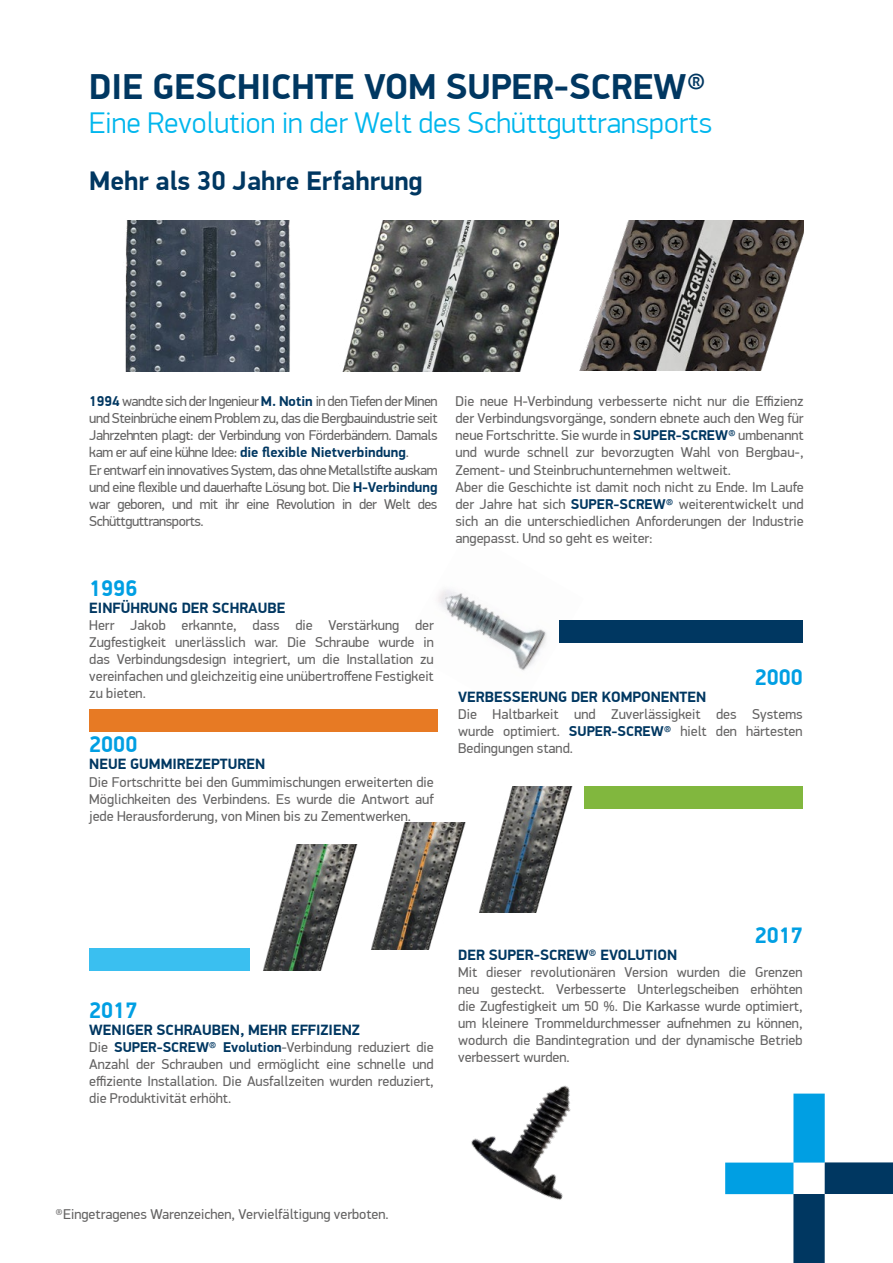
<style>
.page{position:relative;width:893px;height:1263px;background:#fff}
.page>*{position:absolute;margin:0;border:0;box-sizing:border-box;transform-origin:0 0}
.t1{font:700 36.15px "PF Din Display Pro";color:#003761}
.t2{font:300 30px "PF Din Display Pro";color:#00b6ed}
.t3{font:700 27px "PF Din Display Pro";color:#003761}
.t4{font:700 22.5px "PF Din Display Pro";color:#009fe3}
.t5{font:700 15px "PF Din Display Pro";color:#003761}
.t6{font:14.25px/17.1px "PF Din Display Pro";color:#646363;text-align:justify}
.t7{font:14.25px/17.1px "PF Din Display Pro";letter-spacing:-.03em;color:#646363}
.s1{font-weight:700;color:#003761}
</style>
<div class="page">
<img style="left:437px;top:589px;width:110px;height:126px">
<img style="left:471px;top:1085px;width:100px;height:115px">
<svg style="left:725px;top:1093px;width:168px;height:170px"></svg>
<img style="left:342px;top:221px;width:217px;height:151px">
<img style="left:263px;top:844px;width:95px;height:127px">
<img style="left:371px;top:823px;width:95px;height:126px">
<img style="left:479px;top:786px;width:94px;height:127px">
<img style="left:579px;top:221px;width:225px;height:149px">
<img style="left:125px;top:221px;width:166px;height:151px">
<div style="left:559px;top:620px;width:244px;height:23px;background:#003761"></div>
<div style="left:89px;top:709px;width:348px;height:23px;background:#e77a24"></div>
<div style="left:584px;top:786px;width:219px;height:23px;background:#81b73e"></div>
<div style="left:89px;top:948px;width:161px;height:23px;background:#3abff0"></div>
<h1 class="t1" style="left:89px;top:65px;width:618px">DIE GESCHICHTE VOM SUPER-SCREW®</h1>
<h2 class="t2" style="left:89px;top:106px;width:624px">Eine Revolution in der Welt des Schüttguttransports</h2>
<h3 class="t3" style="left:89px;top:164px;width:335px">Mehr als 30 Jahre Erfahrung</h3>
<p class="t7" style="left:89px;top:393px;width:350px"><span class="s1">1994</span> wandte sich der Ingenieur <span class="s1">M. Notin</span> in den Tiefen der Minen und Steinbrüche einem Problem zu, das die Bergbauindustrie seit Jahrzehnten plagt: der Verbindung von Förderbändern. Damals kam er auf eine kühne Idee: <span class="s1">die flexible Nietverbindung</span>.<br>Er entwarf ein innovatives System, das ohne Metallstifte auskam und eine flexible und dauerhafte Lösung bot. Die <span class="s1">H-Verbindung </span>war geboren, und mit ihr eine Revolution in der Welt des Schüttguttransports.</p>
<p class="t6" style="left:455px;top:393px;width:350px;text-align:left">Die neue H-Verbindung verbesserte nicht nur die Effizienz der Verbindungsvorgänge, sondern ebnete auch den Weg für neue Fortschritte. Sie wurde in <span class="s1">SUPER-SCREW®</span> umbenannt und wurde schnell zur bevorzugten Wahl von Bergbau-, Zement- und Steinbruchunternehmen weltweit.<br>Aber die Geschichte ist damit noch nicht zu Ende. Im Laufe der Jahre hat sich <span class="s1">SUPER-SCREW®</span> weiterentwickelt und sich an die unterschiedlichen Anforderungen der Industrie angepasst. Und so geht es weiter:</p>
<h3 class="t4" style="left:89px;top:575px;width:50px">1996</h3>
<p class="t5" style="left:89px;top:599px;width:198px">EINFÜHRUNG DER SCHRAUBE</p>
<p class="t6" style="left:89px;top:617px;width:346px">Herr Jakob erkannte, dass die Verstärkung der Zugfestigkeit unerlässlich war. Die Schraube wurde in das Verbindungsdesign integriert, um die Installation zu vereinfachen und gleichzeitig eine unübertroffene Festigkeit zu bieten.</p>
<h3 class="t4" style="left:89px;top:731px;width:50px">2000</h3>
<p class="t5" style="left:89px;top:755px;width:177px">NEUE GUMMIREZEPTUREN</p>
<p class="t6" style="left:89px;top:773px;width:346px">Die Fortschritte bei den Gummimischungen erweiterten die Möglichkeiten des Verbindens. Es wurde die Antwort auf jede Herausforderung, von Minen bis zu Zementwerken.</p>
<h3 class="t4" style="left:755px;top:663px;width:50px">2000</h3>
<p class="t5" style="left:458px;top:688px;width:250px">VERBESSERUNG DER KOMPONENTEN</p>
<p class="t6" style="left:458px;top:706px;width:346px">Die Haltbarkeit und Zuverlässigkeit des Systems wurde optimiert. <span class="s1">SUPER-SCREW®</span> hielt den härtesten Bedingungen stand.</p>
<h3 class="t4" style="left:89px;top:996px;width:50px">2017</h3>
<p class="t5" style="left:89px;top:1020px;width:272px">WENIGER SCHRAUBEN, MEHR EFFIZIENZ</p>
<p class="t6" style="left:89px;top:1038px;width:346px">Die <span class="s1">SUPER-SCREW® Evolution</span>-Verbindung reduziert die Anzahl der Schrauben und ermöglicht eine schnelle und effiziente Installation. Die Ausfallzeiten wurden reduziert, die Produktivität erhöht.</p>
<h3 class="t4" style="left:755px;top:921px;width:50px">2017</h3>
<p class="t5" style="left:458px;top:945px;width:221px">DER SUPER-SCREW® EVOLUTION</p>
<p class="t6" style="left:458px;top:963px;width:346px">Mit dieser revolutionären Version wurden die Grenzen neu gesteckt. Verbesserte Unterlegscheiben erhöhten die Zugfestigkeit um 50 %. Die Karkasse wurde optimiert, um kleinere Trommeldurchmesser aufnehmen zu können, wodurch die Bandintegration und der dynamische Betrieb verbessert wurden.</p>
<p class="t6" style="left:55px;top:1206px;width:335px">®Eingetragenes Warenzeichen, Vervielfältigung verboten.</p>
</div>
